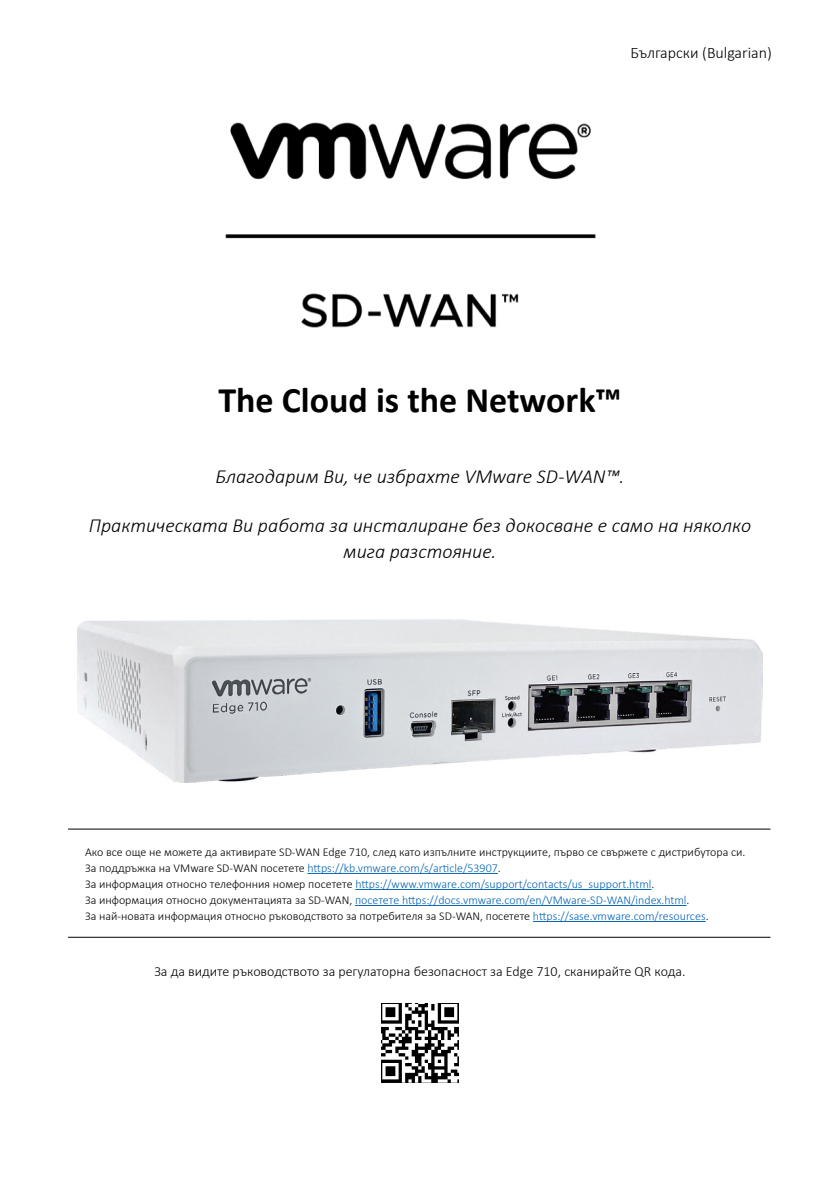
<style>
.page{position:relative;width:840px;height:1191px;background:#fff}
.page>*{position:absolute;margin:0;border:0;box-sizing:border-box;transform-origin:0 0}
.Heanding_1_Calibri{font:700 36px "Calibri";color:#000}
.Stat_Calibri{font:italic 300 20px/26px "Calibri";color:#000;text-align:center}
.Bookmark-Calibri{font:300 16px "Calibri";color:#000}
.QR_Calibri{font:300 14px "Calibri";color:#000}
.Instuction_Calibri{font:300 12px "Calibri";color:#0563b3}
.Instuction_Calibri-2{font:300 12px "Calibri";color:#000}
.s1{color:#000}
.s2{color:#0563b3}
</style>
<div class="page">
<img style="left:225px;top:122px;width:371px;height:206px">
<img style="left:77px;top:619px;width:685px;height:163px">
<img style="left:381px;top:1003px;width:77px;height:80px">
<hr style="left:68px;top:828px;width:702px;height:1px;background:#000">
<hr style="left:68px;top:936px;width:702px;height:1px;background:#000">
<hr style="left:307px;top:873px;width:190px;height:1px;background:#0563b3">
<hr style="left:355px;top:889px;width:296px;height:1px;background:#0563b3">
<hr style="left:355px;top:905px;width:331px;height:1px;background:#0563b3">
<hr style="left:532px;top:921px;width:173px;height:1px;background:#0563b3">
<p class="Bookmark-Calibri" style="left:630px;top:43px;width:143px">Български (Bulgarian)</p>
<p class="Heanding_1_Calibri" style="left:218px;top:374px;width:404px">The Cloud is the Network™</p>
<p class="Stat_Calibri" style="left:215px;top:463px;width:410px">Благодарим Ви, че избрахте VMware SD-WAN™.</p>
<p class="Stat_Calibri" style="left:89px;top:512px;width:663px">Практическата Ви работа за инсталиране без докосване е само на няколко мига разстояние.</p>
<p class="Instuction_Calibri-2" style="left:85px;top:844px;width:661px">Ако все още не можете да активирате SD-WAN Edge 710, след като изпълните инструкциите, първо се свържете с дистрибутора си.</p>
<p class="Instuction_Calibri" style="left:85px;top:860px;width:417px"><span class="s1">За поддръжка на VMware SD-WAN посетете</span> https://kb.vmware.com/s/article/53907<span class="s1">.</span></p>
<p class="Instuction_Calibri" style="left:85px;top:876px;width:570px"><span class="s1">За информация относно телефонния номер посетете</span> https://www.vmware.com/support/contacts/us_support.html<span class="s1">.</span></p>
<p class="Instuction_Calibri" style="left:85px;top:892px;width:605px"><span class="s1">За информация относно документацията за SD-WAN,</span> посетете https://docs.vmware.com/en/VMware-SD-WAN/index.html<span class="s1">.</span></p>
<p class="Instuction_Calibri-2" style="left:85px;top:908px;width:624px">За най-новата информация относно ръководството за потребителя за SD-WAN, посетете <span class="s2">https://sase.vmware.com/resources</span>.</p>
<p class="QR_Calibri" style="left:154px;top:962px;width:532px">За да видите ръководството за регулаторна безопасност за Edge 710, сканирайте QR кода.</p>
</div>
